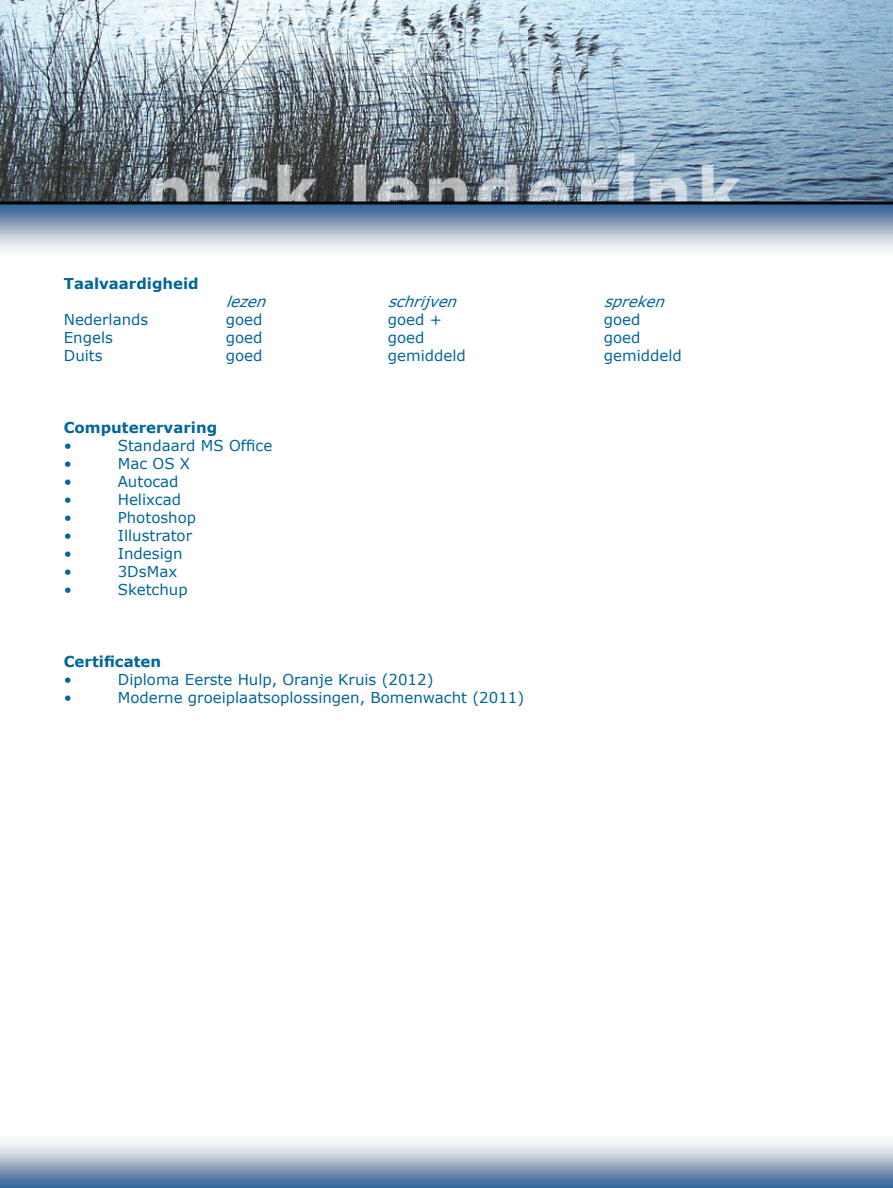
<style>
.page{position:relative;width:893px;height:1188px;background:#fff}
.page>*{position:absolute;margin:0;border:0;box-sizing:border-box;transform-origin:0 0}
.t1{font:15px "Verdana";color:#006698}
.t2{font:700 15px "Verdana";color:#006698}
.t3{font:italic 15px "Verdana";color:#006698}
</style>
<div class="page">
<hr style="left:0;top:1137px;width:893px;height:1px;background:#fafbfc">
<hr style="left:0;top:1138px;width:893px;height:1px;background:#f8fafb">
<hr style="left:0;top:1139px;width:893px;height:2px;background:#f7f8fb">
<hr style="left:0;top:1141px;width:893px;height:1px;background:#f6f6f8">
<hr style="left:0;top:1142px;width:893px;height:1px;background:#f4f5f7">
<hr style="left:0;top:1143px;width:893px;height:1px;background:#f4f3f6">
<hr style="left:0;top:1144px;width:893px;height:1px;background:#f2f3f5">
<hr style="left:0;top:1145px;width:893px;height:1px;background:#eceff2">
<hr style="left:0;top:1146px;width:893px;height:1px;background:#eaedf1">
<hr style="left:0;top:1147px;width:893px;height:1px;background:#e8ebf0">
<hr style="left:0;top:1148px;width:893px;height:1px;background:#e6e8ef">
<hr style="left:0;top:1149px;width:893px;height:1px;background:#e3e5ec">
<hr style="left:0;top:1150px;width:893px;height:1px;background:#dfe2ea">
<hr style="left:0;top:1151px;width:893px;height:1px;background:#dde1e9">
<hr style="left:0;top:1152px;width:893px;height:1px;background:#d9dee7">
<hr style="left:0;top:1153px;width:893px;height:1px;background:#d5dbe3">
<hr style="left:0;top:1154px;width:893px;height:1px;background:#d1d6e0">
<hr style="left:0;top:1155px;width:893px;height:1px;background:#cfd4de">
<hr style="left:0;top:1156px;width:893px;height:1px;background:#ccd1dd">
<hr style="left:0;top:1157px;width:893px;height:1px;background:#c5cdda">
<hr style="left:0;top:1158px;width:893px;height:1px;background:#c1c7d5">
<hr style="left:0;top:1159px;width:893px;height:1px;background:#b9c3d3">
<hr style="left:0;top:1160px;width:893px;height:1px;background:#b7c1d0">
<hr style="left:0;top:1161px;width:893px;height:1px;background:#b0bbcc">
<hr style="left:0;top:1162px;width:893px;height:1px;background:#adb7ca">
<hr style="left:0;top:1163px;width:893px;height:1px;background:#a6b3c7">
<hr style="left:0;top:1164px;width:893px;height:1px;background:#a2afc5">
<hr style="left:0;top:1165px;width:893px;height:1px;background:#9dacc2">
<hr style="left:0;top:1166px;width:893px;height:1px;background:#97a7bf">
<hr style="left:0;top:1167px;width:893px;height:1px;background:#94a4bc">
<hr style="left:0;top:1168px;width:893px;height:1px;background:#8d9eb9">
<hr style="left:0;top:1169px;width:893px;height:1px;background:#899bb7">
<hr style="left:0;top:1170px;width:893px;height:1px;background:#8296b4">
<hr style="left:0;top:1171px;width:893px;height:1px;background:#7c91b2">
<hr style="left:0;top:1172px;width:893px;height:1px;background:#768daf">
<hr style="left:0;top:1173px;width:893px;height:1px;background:#748bae">
<hr style="left:0;top:1174px;width:893px;height:1px;background:#6d87ac">
<hr style="left:0;top:1175px;width:893px;height:1px;background:#6a85ab">
<hr style="left:0;top:1176px;width:893px;height:1px;background:#6280a8">
<hr style="left:0;top:1177px;width:893px;height:1px;background:#5e7ca5">
<hr style="left:0;top:1178px;width:893px;height:1px;background:#587aa4">
<hr style="left:0;top:1179px;width:893px;height:1px;background:#5477a2">
<hr style="left:0;top:1180px;width:893px;height:1px;background:#4f74a1">
<hr style="left:0;top:1181px;width:893px;height:1px;background:#4a72a0">
<hr style="left:0;top:1182px;width:893px;height:1px;background:#48709f">
<hr style="left:0;top:1183px;width:893px;height:1px;background:#436d9d">
<hr style="left:0;top:1184px;width:893px;height:1px;background:#3f6c9d">
<hr style="left:0;top:1185px;width:893px;height:1px;background:#3c6a9c">
<hr style="left:0;top:1186px;width:893px;height:1px;background:#38699c">
<hr style="left:0;top:1187px;width:893px;height:1px;background:#33669a">
<hr style="left:0;top:254px;width:893px;height:2px;background:#fafbfc">
<hr style="left:0;top:253px;width:893px;height:1px;background:#f8fafb">
<hr style="left:0;top:251px;width:893px;height:2px;background:#f7f8fb">
<hr style="left:0;top:250px;width:893px;height:1px;background:#f6f6f8">
<hr style="left:0;top:249px;width:893px;height:1px;background:#f4f3f6">
<hr style="left:0;top:248px;width:893px;height:1px;background:#f2f3f5">
<hr style="left:0;top:247px;width:893px;height:1px;background:#eef1f4">
<hr style="left:0;top:246px;width:893px;height:1px;background:#eceff2">
<hr style="left:0;top:245px;width:893px;height:1px;background:#e9ebf0">
<hr style="left:0;top:244px;width:893px;height:1px;background:#e8ebf0">
<hr style="left:0;top:243px;width:893px;height:1px;background:#e5e8ed">
<hr style="left:0;top:242px;width:893px;height:1px;background:#e0e4eb">
<hr style="left:0;top:241px;width:893px;height:1px;background:#dde1e9">
<hr style="left:0;top:240px;width:893px;height:1px;background:#dadfe7">
<hr style="left:0;top:239px;width:893px;height:1px;background:#d7dce5">
<hr style="left:0;top:238px;width:893px;height:1px;background:#d1d6e0">
<hr style="left:0;top:237px;width:893px;height:1px;background:#d0d6df">
<hr style="left:0;top:236px;width:893px;height:1px;background:#ccd1dd">
<hr style="left:0;top:235px;width:893px;height:1px;background:#c5cdda">
<hr style="left:0;top:234px;width:893px;height:1px;background:#c3c9d7">
<hr style="left:0;top:233px;width:893px;height:1px;background:#bcc5d4">
<hr style="left:0;top:232px;width:893px;height:1px;background:#b8c2d2">
<hr style="left:0;top:231px;width:893px;height:1px;background:#b3bccd">
<hr style="left:0;top:230px;width:893px;height:1px;background:#aeb9cb">
<hr style="left:0;top:229px;width:893px;height:1px;background:#a9b5c9">
<hr style="left:0;top:228px;width:893px;height:1px;background:#a4b1c7">
<hr style="left:0;top:227px;width:893px;height:1px;background:#a0adc3">
<hr style="left:0;top:226px;width:893px;height:1px;background:#97a7bf">
<hr style="left:0;top:225px;width:893px;height:1px;background:#94a4bc">
<hr style="left:0;top:224px;width:893px;height:1px;background:#8d9eb9">
<hr style="left:0;top:223px;width:893px;height:1px;background:#899bb7">
<hr style="left:0;top:222px;width:893px;height:1px;background:#8296b4">
<hr style="left:0;top:221px;width:893px;height:1px;background:#7f93b2">
<hr style="left:0;top:220px;width:893px;height:1px;background:#7890b1">
<hr style="left:0;top:219px;width:893px;height:1px;background:#748bae">
<hr style="left:0;top:218px;width:893px;height:1px;background:#6d87ac">
<hr style="left:0;top:217px;width:893px;height:1px;background:#6a85ab">
<hr style="left:0;top:216px;width:893px;height:1px;background:#6280a8">
<hr style="left:0;top:215px;width:893px;height:1px;background:#607ea6">
<hr style="left:0;top:214px;width:893px;height:1px;background:#587aa4">
<hr style="left:0;top:213px;width:893px;height:1px;background:#5678a3">
<hr style="left:0;top:212px;width:893px;height:1px;background:#5275a1">
<hr style="left:0;top:211px;width:893px;height:1px;background:#4c73a0">
<hr style="left:0;top:210px;width:893px;height:1px;background:#4a719f">
<hr style="left:0;top:209px;width:893px;height:1px;background:#466f9e">
<hr style="left:0;top:208px;width:893px;height:1px;background:#406d9d">
<hr style="left:0;top:207px;width:893px;height:1px;background:#3d6b9d">
<hr style="left:0;top:206px;width:893px;height:1px;background:#39699c">
<hr style="left:0;top:205px;width:893px;height:1px;background:#38699c">
<hr style="left:0;top:204px;width:893px;height:1px;background:#33669a">
<img style="left:0;top:0;width:893px;height:201px">
<hr style="left:0;top:201px;width:893px;height:3px;background:#010203">
<p class="t2" style="left:64px;top:273px;width:136px">Taalvaardigheid</p>
<p class="t3" style="left:226px;top:292px;width:48px">lezen</p>
<p class="t3" style="left:388px;top:292px;width:77px">schrijven</p>
<p class="t3" style="left:604px;top:292px;width:68px">spreken</p>
<p class="t1" style="left:64px;top:310px;width:86px">Nederlands</p>
<p class="t1" style="left:226px;top:310px;width:38px">goed</p>
<p class="t1" style="left:388px;top:310px;width:56px">goed +</p>
<p class="t1" style="left:604px;top:310px;width:38px">goed</p>
<p class="t1" style="left:64px;top:328px;width:51px">Engels</p>
<p class="t1" style="left:226px;top:328px;width:38px">goed</p>
<p class="t1" style="left:388px;top:328px;width:38px">goed</p>
<p class="t1" style="left:604px;top:328px;width:38px">goed</p>
<p class="t1" style="left:64px;top:346px;width:40px">Duits</p>
<p class="t1" style="left:226px;top:346px;width:38px">goed</p>
<p class="t1" style="left:388px;top:346px;width:80px">gemiddeld</p>
<p class="t1" style="left:604px;top:346px;width:80px">gemiddeld</p>
<p class="t2" style="left:64px;top:417px;width:155px">Computerervaring</p>
<p class="t1" style="left:64px;top:436px;width:10px">•</p>
<p class="t1" style="left:118px;top:436px;width:156px">Standaard MS Office</p>
<p class="t1" style="left:64px;top:454px;width:10px">•</p>
<p class="t1" style="left:118px;top:454px;width:74px">Mac OS X</p>
<p class="t1" style="left:64px;top:472px;width:10px">•</p>
<p class="t1" style="left:118px;top:472px;width:62px">Autocad</p>
<p class="t1" style="left:64px;top:490px;width:10px">•</p>
<p class="t1" style="left:118px;top:490px;width:65px">Helixcad</p>
<p class="t1" style="left:64px;top:508px;width:10px">•</p>
<p class="t1" style="left:118px;top:508px;width:80px">Photoshop</p>
<p class="t1" style="left:64px;top:526px;width:10px">•</p>
<p class="t1" style="left:118px;top:526px;width:76px">Illustrator</p>
<p class="t1" style="left:64px;top:544px;width:10px">•</p>
<p class="t1" style="left:118px;top:544px;width:66px">Indesign</p>
<p class="t1" style="left:64px;top:562px;width:10px">•</p>
<p class="t1" style="left:118px;top:562px;width:61px">3DsMax</p>
<p class="t1" style="left:64px;top:580px;width:10px">•</p>
<p class="t1" style="left:118px;top:580px;width:71px">Sketchup</p>
<p class="t2" style="left:64px;top:651px;width:99px">Certificaten</p>
<p class="t1" style="left:64px;top:670px;width:10px">•</p>
<p class="t1" style="left:118px;top:670px;width:317px">Diploma Eerste Hulp, Oranje Kruis (2012)</p>
<p class="t1" style="left:64px;top:688px;width:10px">•</p>
<p class="t1" style="left:118px;top:688px;width:408px">Moderne groeiplaatsoplossingen, Bomenwacht (2011)</p>
</div>
